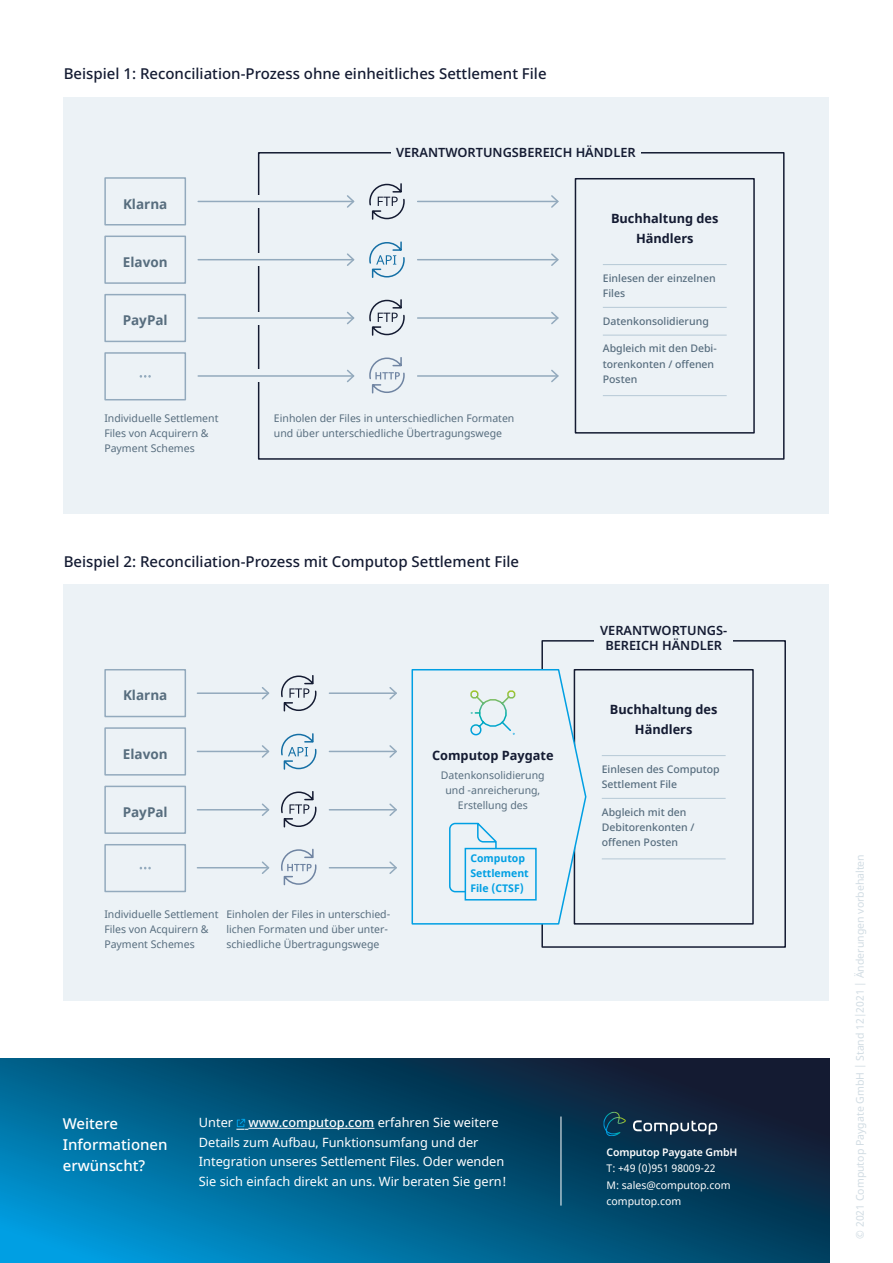
<style>
.page{position:relative;width:893px;height:1263px;background:#fff}
.page>*{position:absolute;margin:0;border:0;box-sizing:border-box;transform-origin:0 0}
.t1{font:500 15px "Noto Sans";color:#141b32}
.t2{font:500 15px/21px "Noto Sans";color:#fff}
.t3{font:700 13.5px "Noto Sans";color:#576d7e}
.t4{font:12.75px/19.5px "Noto Sans";color:#fff}
.t5{font:700 12.75px/19.5px "Noto Sans";color:#141b32;text-align:center}
.t6{font:600 12.75px/15px "Noto Sans";color:#141b32;text-align:center}
.t7{font:10.5px/15px "Noto Sans";color:#576d7e}
.t8{font:500 10.5px/15px "Noto Sans";color:#576d7e}
.t9{font:10.5px "Noto Sans";color:#d1dce3}
.t10{font:10.5px/16.5px "Noto Sans";color:#fff}
.t11{font:700 10.5px/15px "Noto Sans";color:#009fe3}
.t12{font:600 10.5px "Noto Sans";letter-spacing:-.01em;color:#fff}
.s1{font-weight:500}
</style>
<div class="page">
<div style="left:64px;top:97px;width:765px;height:416px;background:#ecf2f6"></div>
<div style="left:64px;top:584px;width:765px;height:416px;background:#ecf2f6"></div>
<svg style="left:0;top:1059px;width:829px;height:204px;background:#02537a"></svg>
<div style="left:258px;top:152px;width:527px;height:308px;border:2px solid #141b32"></div>
<div style="left:391px;top:143px;width:250px;height:14px;background:#ecf2f6"></div>
<div style="left:575px;top:178px;width:180px;height:256px;border:2px solid #141b32"></div>
<hr style="left:603px;top:264px;width:124px;height:1px;background:#b6c9d6">
<hr style="left:603px;top:307px;width:124px;height:1px;background:#b6c9d6">
<hr style="left:603px;top:335px;width:124px;height:1px;background:#b6c9d6">
<hr style="left:603px;top:395px;width:124px;height:1px;background:#b6c9d6">
<hr style="left:418px;top:201px;width:140px;height:1px;background:#93aabd">
<svg style="left:550px;top:195px;width:9px;height:13px"></svg>
<svg style="left:369px;top:183px;width:36px;height:37px"></svg>
<div style="left:104px;top:177px;width:82px;height:48px;border:2px solid #93aabd"></div>
<svg style="left:250px;top:195px;width:16px;height:12px"></svg>
<hr style="left:198px;top:201px;width:156px;height:1px;background:#93aabd">
<svg style="left:345px;top:195px;width:10px;height:13px"></svg>
<hr style="left:418px;top:259px;width:140px;height:1px;background:#93aabd">
<svg style="left:550px;top:253px;width:9px;height:13px"></svg>
<svg style="left:369px;top:241px;width:36px;height:37px"></svg>
<div style="left:104px;top:236px;width:82px;height:48px;border:2px solid #93aabd"></div>
<div style="left:250px;top:254px;width:16px;height:12px;background:#ecf2f6"></div>
<hr style="left:198px;top:259px;width:156px;height:1px;background:#93aabd">
<svg style="left:345px;top:253px;width:10px;height:13px"></svg>
<hr style="left:418px;top:317px;width:140px;height:2px;background:#93aabd">
<svg style="left:550px;top:311px;width:9px;height:14px"></svg>
<svg style="left:369px;top:299px;width:36px;height:37px"></svg>
<div style="left:104px;top:294px;width:82px;height:48px;border:2px solid #93aabd"></div>
<div style="left:250px;top:312px;width:16px;height:12px;background:#ecf2f6"></div>
<hr style="left:198px;top:317px;width:156px;height:2px;background:#93aabd">
<svg style="left:345px;top:311px;width:10px;height:14px"></svg>
<hr style="left:418px;top:375px;width:140px;height:2px;background:#93aabd">
<svg style="left:550px;top:369px;width:9px;height:14px"></svg>
<svg style="left:369px;top:357px;width:36px;height:37px"></svg>
<div style="left:104px;top:352px;width:82px;height:48px;border:2px solid #93aabd"></div>
<svg style="left:140px;top:375px;width:11px;height:3px"></svg>
<div style="left:250px;top:370px;width:16px;height:12px;background:#ecf2f6"></div>
<hr style="left:198px;top:375px;width:156px;height:2px;background:#93aabd">
<svg style="left:345px;top:369px;width:10px;height:14px"></svg>
<hr style="left:329px;top:692px;width:67px;height:2px;background:#93aabd">
<svg style="left:388px;top:687px;width:9px;height:13px"></svg>
<svg style="left:281px;top:675px;width:36px;height:37px"></svg>
<div style="left:104px;top:669px;width:82px;height:48px;border:2px solid #93aabd"></div>
<hr style="left:197px;top:692px;width:71px;height:2px;background:#93aabd">
<svg style="left:260px;top:687px;width:10px;height:13px"></svg>
<hr style="left:329px;top:751px;width:67px;height:1px;background:#93aabd">
<svg style="left:388px;top:745px;width:9px;height:13px"></svg>
<svg style="left:281px;top:733px;width:36px;height:37px"></svg>
<div style="left:104px;top:727px;width:82px;height:48px;border:2px solid #93aabd"></div>
<svg style="left:229px;top:750px;width:18px;height:3px"></svg>
<hr style="left:197px;top:751px;width:71px;height:1px;background:#93aabd">
<svg style="left:260px;top:745px;width:10px;height:13px"></svg>
<hr style="left:329px;top:809px;width:67px;height:1px;background:#93aabd">
<svg style="left:388px;top:803px;width:9px;height:13px"></svg>
<svg style="left:281px;top:791px;width:36px;height:37px"></svg>
<div style="left:104px;top:786px;width:82px;height:48px;border:2px solid #93aabd"></div>
<hr style="left:197px;top:809px;width:71px;height:1px;background:#93aabd">
<svg style="left:260px;top:803px;width:10px;height:13px"></svg>
<hr style="left:329px;top:867px;width:67px;height:1px;background:#93aabd">
<svg style="left:388px;top:861px;width:9px;height:13px"></svg>
<svg style="left:281px;top:848px;width:36px;height:38px"></svg>
<div style="left:104px;top:844px;width:82px;height:48px;border:2px solid #93aabd"></div>
<svg style="left:140px;top:867px;width:11px;height:2px"></svg>
<hr style="left:197px;top:867px;width:71px;height:1px;background:#93aabd">
<svg style="left:260px;top:861px;width:10px;height:13px"></svg>
<div style="left:541px;top:640px;width:245px;height:308px;border:2px solid #141b32"></div>
<div style="left:594px;top:622px;width:139px;height:36px;background:#ecf2f6"></div>
<div style="left:574px;top:669px;width:180px;height:255px;border:2px solid #141b32"></div>
<hr style="left:602px;top:755px;width:124px;height:1px;background:#b6c9d6">
<hr style="left:602px;top:798px;width:124px;height:1px;background:#b6c9d6">
<hr style="left:602px;top:858px;width:124px;height:1px;background:#b6c9d6">
<svg style="left:411px;top:668px;width:176px;height:257px"></svg>
<svg style="left:412px;top:670px;width:174px;height:254px"></svg>
<div style="left:465px;top:848px;width:71px;height:52px;background:#ecf2f6"></div>
<div style="left:465px;top:848px;width:72px;height:52px;border:2px solid #009fe3"></div>
<hr style="left:248px;top:1128px;width:126px;height:1px;background:#fff">
<svg style="left:237px;top:1118px;width:11px;height:12px"></svg>
<hr style="left:561px;top:1116px;width:1px;height:89px;background:#fff">
<svg style="left:603px;top:1112px;width:23px;height:24px"></svg>
<svg style="left:633px;top:1120px;width:84px;height:15px"></svg>
<h1 class="t1" style="left:64px;top:63px;width:484px">Beispiel 1: Reconciliation-Prozess ohne einheitliches Settlement File</h1>
<p class="t3" style="left:123px;top:194px;width:46px">Klarna</p>
<p class="t3" style="left:123px;top:252px;width:46px">Elavon</p>
<p class="t3" style="left:123px;top:311px;width:47px">PayPal</p>
<p class="t6" style="left:396px;top:145px;width:241px">VERANTWORTUNGSBEREICH HÄNDLER</p>
<p class="t5" style="left:611px;top:209px;width:109px">Buchhaltung des<br>Händlers</p>
<p class="t8" style="left:603px;top:271px;width:114px">Einlesen der einzelnen<br>Files</p>
<p class="t8" style="left:603px;top:314px;width:108px">Datenkonsolidierung</p>
<p class="t8" style="left:603px;top:341px;width:115px">Abgleich mit den Debi&shy;torenkonten / offenen<br>Posten</p>
<p class="t7" style="left:104px;top:411px;width:116px">Individuelle Settlement<br>Files von Acquirern &amp;<br>Payment Schemes</p>
<p class="t7" style="left:274px;top:411px;width:242px">Einholen der Files in unterschiedlichen Formaten und über unterschiedliche Übertragungswege</p>
<h1 class="t1" style="left:64px;top:551px;width:457px">Beispiel 2: Reconciliation-Prozess mit Computop Settlement File</h1>
<p class="t3" style="left:123px;top:686px;width:46px">Klarna</p>
<p class="t3" style="left:123px;top:744px;width:46px">Elavon</p>
<p class="t3" style="left:123px;top:802px;width:47px">PayPal</p>
<p class="t7" style="left:104px;top:907px;width:116px">Individuelle Settlement<br>Files von Acquirern &amp;<br>Payment Schemes</p>
<p class="t7" style="left:226px;top:907px;width:165px">Einholen der Files in unterschied&shy;lichen Formaten und über unter&shy;schiedliche Übertragungswege</p>
<p class="t5" style="left:432px;top:746px;width:123px">Computop Paygate</p>
<p class="t7" style="left:441px;top:768px;width:105px;text-align:center">Datenkonsolidierung und -anreicherung,<br>Erstellung des</p>
<p class="t11" style="left:470px;top:851px;width:60px">Computop<br>Settlement<br>File (CTSF)</p>
<p class="t6" style="left:600px;top:623px;width:128px">VERANTWORTUNGS-<br>BEREICH HÄNDLER</p>
<p class="t5" style="left:610px;top:700px;width:109px">Buchhaltung des<br>Händlers</p>
<p class="t8" style="left:602px;top:762px;width:119px">Einlesen des Computop<br>Settlement File</p>
<p class="t8" style="left:602px;top:805px;width:94px">Abgleich mit den<br>Debitorenkonten / offenen Posten</p>
<h1 class="t2" style="left:63px;top:1114px;width:106px">Weitere<br>Informationen erwünscht?</h1>
<p class="t4" style="left:199px;top:1113px;width:309px">Unter <span class="s1">www.computop.com</span> erfahren Sie weitere Details zum Aufbau, Funktionsumfang und der Integration unseres Settlement Files. Oder wenden Sie sich einfach direkt an uns. Wir beraten Sie gern!</p>
<p class="t12" style="left:606px;top:1144px;width:132px">Computop Paygate GmbH</p>
<p class="t10" style="left:606px;top:1160px;width:126px">T: +49 (0)951 98009-22<br>M: sales@computop.com computop.com</p>
<p class="t9" style="left:853px;top:1238px;width:386px;rotate:-90deg">© 2021 Computop Paygate GmbH | Stand 12|2021 | Änderungen vorbehalten</p>
</div>
